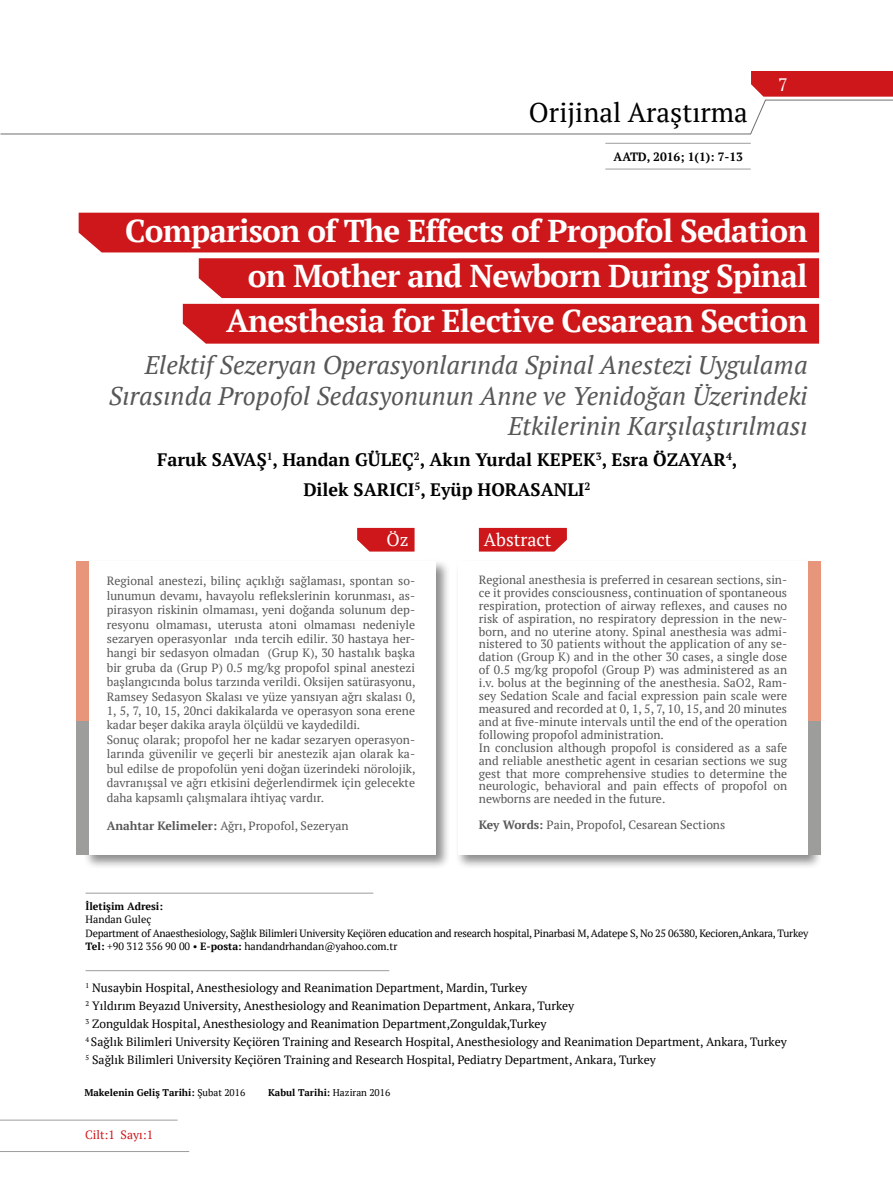
<style>
.page{position:relative;width:893px;height:1191px;background:#fff}
.page>*{position:absolute;margin:0;border:0;box-sizing:border-box;transform-origin:0 0}
.t1{font:700 31.5px/45px "PT Serif";letter-spacing:-.025em;color:#fff;text-align:right}
.t2{font:27px "PT Serif";color:#000}
.t3{font:italic 25.5px/30.6px "PT Serif";color:#575756;text-align:right}
.t4{font:700 18px/30px "PT Serif";color:#000;text-align:center}
.t5{font:18px "PT Serif";color:#fff}
.t6{font:12px/12.9px "PT Serif";color:#575756}
.t7{font:12px/18px "PT Serif";color:#000}
.t8{font:700 12px "PT Serif";color:#000}
.t9{font:12px "PT Serif";color:#cd171a}
.t10{font:10.5px/13.5px "PT Serif";letter-spacing:-.025em;color:#000}
.t11{font:700 10.5px "PT Serif";color:#000}
.t12{font:700 9.75px "PT Serif";color:#000}
.s1{font-weight:700}
.s2{font-weight:400}
</style>
<div class="page">
<hr style="left:0;top:1151px;width:189px;height:1px;background:#9d9d9c">
<hr style="left:0;top:1119px;width:178px;height:1px;background:#9d9d9c">
<svg style="left:0;top:71px;width:893px;height:64px"></svg>
<div style="left:199px;top:258px;width:620px;height:40px;background:#cd171a"></div>
<div style="left:79px;top:213px;width:740px;height:39px;background:#cd171a"></div>
<div style="left:183px;top:304px;width:636px;height:40px;background:#cd171a"></div>
<svg style="left:357px;top:528px;width:58px;height:23px"></svg>
<div style="left:479px;top:528px;width:88px;height:23px;background:#cd171a"></div>
<div style="left:83px;top:559px;width:368px;height:310px;background:#000;opacity:.45"></div>
<svg style="left:89px;top:562px;width:347px;height:293px"></svg>
<div style="left:455px;top:559px;width:368px;height:310px;background:#000;opacity:.45"></div>
<svg style="left:458px;top:562px;width:350px;height:293px"></svg>
<div style="left:77px;top:562px;width:12px;height:293px;background:#9d9d9c"></div>
<div style="left:808px;top:562px;width:13px;height:293px;background:#9d9d9c"></div>
<div style="left:77px;top:562px;width:12px;height:159px;background:#e7967b"></div>
<div style="left:808px;top:562px;width:13px;height:159px;background:#e7967b"></div>
<hr style="left:86px;top:970px;width:303px;height:1px;background:#9d9d9c">
<hr style="left:605px;top:143px;width:146px;height:1px;background:#9d9d9c">
<hr style="left:605px;top:169px;width:146px;height:1px;background:#9d9d9c">
<hr style="left:86px;top:892px;width:287px;height:1px;background:#9d9d9c">
<h2 class="t2" style="left:529px;top:95px;width:220px">Orijinal Araştırma</h2>
<p class="t8" style="left:614px;top:149px;width:131px">AATD, 2016; 1(1): 7-13</p>
<h3 class="t5" style="left:778px;top:73px;width:11px">7</h3>
<h1 class="t1" style="left:125px;top:208px;width:684px">Comparison of The Effects of Propofol Sedation on Mother and Newborn During Spinal<br>Anesthesia for Elective Cesarean Section</h1>
<h3 class="t3" style="left:109px;top:349px;width:700px">Elektif Sezeryan Operasyonlarında Spinal Anestezi Uygulama<br>Sırasında Propofol Sedasyonunun Anne ve Yenidoğan Üzerindeki<br>Etkilerinin Karşılaştırılması</h3>
<h3 class="t4" style="left:157px;top:444px;width:582px">Faruk SAVAŞ<sup>1</sup>, Handan GÜLEÇ<sup>2</sup>, Akın Yurdal KEPEK<sup>3</sup>, Esra ÖZAYAR<sup>4</sup>,<br>Dilek SARICI<sup>5</sup>, Eyüp HORASANLI<sup>2</sup></h3>
<h3 class="t5" style="left:484px;top:528px;width:69px">Abstract</h3>
<p class="t6" style="left:107px;top:574px;width:310px;line-height:14.4px">Regional anestezi, bilinç açıklığı sağlaması, spontan so&shy;lunumun devamı, havayolu reflekslerinin korunması, as&shy;pirasyon riskinin olmaması, yeni doğanda solunum dep&shy;resyonu olmaması, uterusta atoni olmaması nedeniyle sezaryen operasyonlar ında tercih edilir. 30 hastaya her&shy;hangi bir sedasyon olmadan (Grup K), 30 hastalık başka bir gruba da (Grup P) 0.5 mg/kg propofol spinal anestezi başlangıcında bolus tarzında verildi. Oksijen satürasyonu, Ramsey Sedasyon Skalası ve yüze yansıyan ağrı skalası 0, 1, 5, 7, 10, 15, 20nci dakikalarda ve operasyon sona erene kadar beşer dakika arayla ölçüldü ve kaydedildi.<br>Sonuç olarak; propofol her ne kadar sezaryen operasyon&shy;larında güvenilir ve geçerli bir anestezik ajan olarak ka&shy;bul edilse de propofolün yeni doğan üzerindeki nörolojik, davranışsal ve ağrı etkisini değerlendirmek için gelecekte daha kapsamlı çalışmalara ihtiyaç vardır.</p>
<p class="t6" style="left:107px;top:819px;width:243px"><span class="s1">Anahtar Kelimeler:</span> Ağrı, Propofol, Sezeryan</p>
<h3 class="t5" style="left:387px;top:528px;width:24px">Öz</h3>
<p class="t6" style="left:479px;top:573px;width:310px">Regional anesthesia is preferred in cesarean sections, sin&shy;ce it provides consciousness, continuation of spontaneous respiration, protection of airway reflexes, and causes no risk of aspiration, no respiratory depression in the new&shy;born, and no uterine atony. Spinal anesthesia was admi&shy;nistered to 30 patients without the application of any se&shy;dation (Group K) and in the other 30 cases, a single dose of 0.5 mg/kg propofol (Group P) was administered as an i.v. bolus at the beginning of the anesthesia. SaO2, Ram&shy;sey Sedation Scale and facial expression pain scale were measured and recorded at 0, 1, 5, 7, 10, 15, and 20 minutes and at five-minute intervals until the end of the operation following propofol administration.<br>In conclusion although propofol is considered as a safe and reliable anesthetic agent in cesarian sections we sug gest that more comprehensive studies to determine the neurologic, behavioral and pain effects of propofol on newborns are needed in the future.</p>
<p class="t6" style="left:479px;top:818px;width:248px"><span class="s1">Key Words:</span> Pain, Propofol, Cesarean Sections</p>
<p class="t11" style="left:86px;top:899px;width:79px">İletişim Adresi:</p>
<p class="t10" style="left:86px;top:912px;width:724px">Handan Guleç<br>Department of Anaesthesiology, Sağlık Bilimleri University Keçiören education and research hospital, Pinarbasi M, Adatepe S, No 25 06380, Kecioren,Ankara, Turkey<br><span class="s1">Tel:</span> +90 312 356 90 00 • <span class="s1">E-posta:</span> handandrhandan@yahoo.com.tr</p>
<p class="t7" style="left:86px;top:978px;width:703px"><sup>1</sup> Nusaybin Hospital, Anesthesiology and Reanimation Department, Mardin, Turkey<br><sup>2</sup> Yıldırım Beyazıd University, Anesthesiology and Reanimation Department, Ankara, Turkey<br><sup>3</sup> Zonguldak Hospital, Anesthesiology and Reanimation Department,Zonguldak,Turkey<br><sup>4</sup> Sağlık Bilimleri University Keçiören Training and Research Hospital, Anesthesiology and Reanimation Department, Ankara, Turkey <sup>5</sup> Sağlık Bilimleri University Keçiören Training and Research Hospital, Pediatry Department, Ankara, Turkey</p>
<p class="t12" style="left:84px;top:1086px;width:162px">Makelenin Geliş Tarihi: <span class="s2">Şubat 2016</span></p>
<p class="t12" style="left:268px;top:1086px;width:124px">Kabul Tarihi: <span class="s2">Haziran 2016</span></p>
<p class="t9" style="left:85px;top:1127px;width:70px">Cilt:1 Sayı:1</p>
</div>
